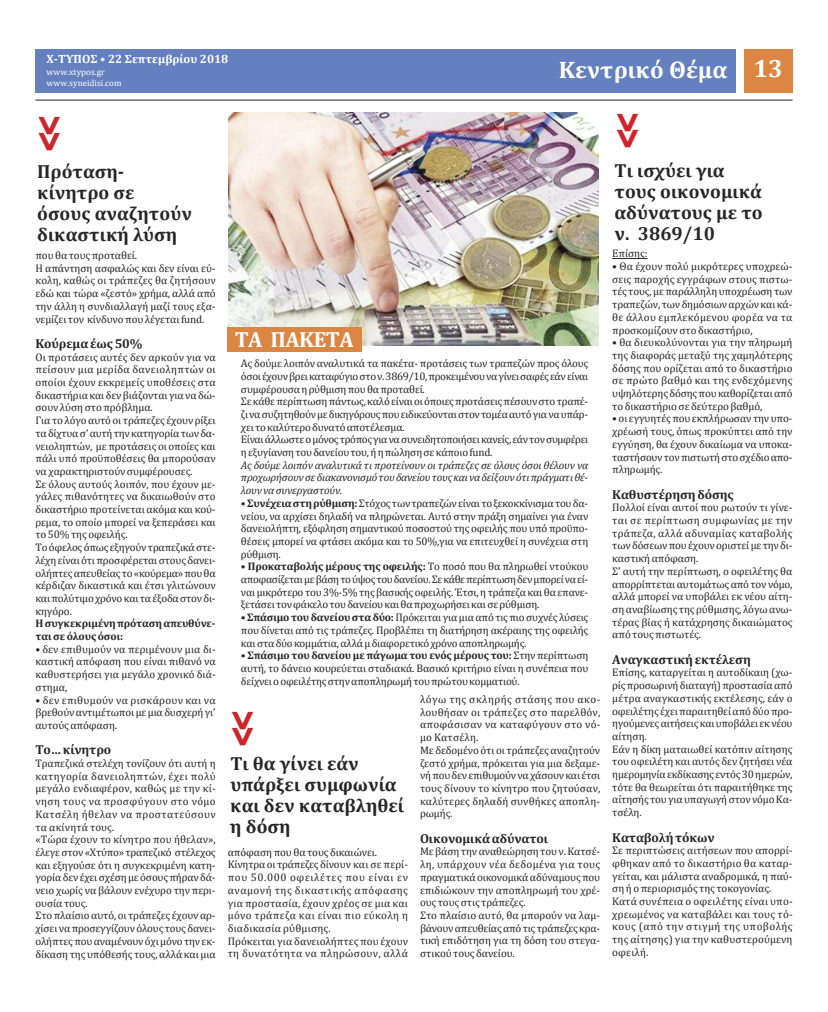
<style>
.page{position:relative;width:828px;height:1012px;background:#fff}
.page>*{position:absolute;margin:0;border:0;box-sizing:border-box;transform-origin:0 0}
.t1{font:900 34.2px "UB Helvetica";color:#cc262b;scale:.87 1}
.t2{font:700 24px "Cambria";color:#fff}
.t3{font:700 22px "Cambria";letter-spacing:-.025em;color:#fff}
.t4{font:700 19px/21px "Cambria";color:#272627}
.t5{font:700 13px "Cambria";letter-spacing:-.01em;color:#272627}
.t6{font:700 12px "Cambria";color:#fff}
.t7{font:11px/12.7px "Cambria";letter-spacing:-.01em;color:#272627;text-align:justify}
.t8{font:11px/12.7px "Cambria";letter-spacing:.015em;color:#272627}
.t9{font:11px/12.7px "Cambria";letter-spacing:.01em;color:#272627}
.t10{font:italic 11px/12.7px "Cambria";letter-spacing:-.02em;color:#272627;text-align:justify}
.t11{font:700 11px/12.7px "Cambria";letter-spacing:-.015em;color:#272627}
.t12{font:9px/10.8px "Cambria";color:#fff}
.s1{font-size:25px}
.s2{font-weight:700}
</style>
<div class="page">
<div style="left:744px;top:50px;width:48px;height:43px;background:#dc8644"></div>
<div style="left:35px;top:50px;width:701px;height:43px;background:#6480be"></div>
<hr style="left:35px;top:100px;width:757px;height:1px;background:#272627">
<hr style="left:612px;top:258px;width:35px;height:1px;background:#272627">
<img style="left:228px;top:113px;width:370px;height:233px">
<div style="left:227px;top:328px;width:134px;height:24px;background:#dc8644"></div>
<p class="t6" style="left:47px;top:52px;width:183px">Χ-ΤΥΠΟΣ • 22 Σεπτεμβρίου 2018</p>
<p class="t12" style="left:47px;top:67px;width:77px">www.xtypos.gr www.syneidisi.com</p>
<h2 class="t2" style="left:559px;top:55px;width:226px">Κεντρικό Θέμα <span class="s1">13</span></h2>
<h1 class="t1" style="left:72px;top:113px;width:49px;rotate:90deg">&gt;&gt;</h1>
<h1 class="t1" style="left:650px;top:110px;width:49px;rotate:90deg">&gt;&gt;</h1>
<h3 class="t4" style="left:37px;top:161px;width:156px">Πρόταση&shy;κίνητρο σε όσους αναζητούν δικαστική λύση</h3>
<h3 class="t4" style="left:614px;top:159px;width:150px">Τι ισχύει για τους οικονομικά αδύνατους με το ν. 3869/10</h3>
<p class="t7" style="left:35px;top:249px;width:182px;text-align:left">πουθατουςπροταθεί.<br>Η απάντηση ασφαλώς και δεν είναι εύ&shy;κολη, καθώς οι τράπεζες θα ζητήσουν εδώ και τώρα «ζεστό» χρήμα, αλλά από την άλλη η συνδιαλλαγή μαζί τους εξα&shy;νεμίζει τον κίνδυνοπουλέγεταιfund.</p>
<p class="t5" style="left:35px;top:336px;width:109px">Κούρεμαέως50%</p>
<p class="t7" style="left:35px;top:350px;width:182px;text-align:left">Οι προτάσεις αυτές δεν αρκούν για να πείσουν μια μερίδα δανειοληπτών οι οποίοι έχουν εκκρεμείς υποθέσεις στα δικαστήριακαι δενβιάζονται γιαναδώ&shy;σουν λύσηστοπρόβλημα.<br>Γιατολόγοαυτόοι τράπεζες έχουνρίξει ταδίχτυασ’αυτήτηνκατηγορίατωνδα&shy;νειοληπτών, με προτάσεις οι οποίες και πάλι υπό προϋποθέσεις θα μπορούσαν ναχαρακτηριστούνσυμφέρουσες.<br>Σε όλους αυτούς λοιπόν, που έχουν με&shy;γάλες πιθανότητες να δικαιωθούν στο δικαστήριο προτείνεται ακόμα και κού&shy;ρεμα, το οποίο μπορεί να ξεπεράσει και το50%της οφειλής.<br>Τοόφελοςόπως εξηγούν τραπεζικάστε&shy;λέχηείναιότιπροσφέρεταιστουςδανει&shy;ολήπτεςαπευθείαςτο«κούρεμα»πουθα κέρδιζαν δικαστικά και έτσι γλιτώνουν καιπολύτιμοχρόνοκαι ταέξοδαστονδι&shy;κηγόρο.</p>
<p class="t11" style="left:35px;top:617px;width:182px">Ησυγκεκριμένηπρότασηαπευθύνε&shy;ταισεόλουςόσοι:</p>
<p class="t7" style="left:35px;top:642px;width:182px">• δεν επιθυμούν να περιμένουν μια δι&shy;καστική απόφαση που είναι πιθανό να καθυστερήσει για μεγάλο χρονικό διά&shy;στημα,</p>
<p class="t7" style="left:35px;top:693px;width:182px">• δεν επιθυμούν να ρισκάρουν και να βρεθούναντιμέτωποιμεμιαδυσχερήγι’ αυτούςαπόφαση.</p>
<p class="t5" style="left:35px;top:742px;width:77px">Το…κίνητρο</p>
<p class="t7" style="left:35px;top:757px;width:182px;text-align:left">Τραπεζικά στελέχη τονίζουν ότι αυτή η κατηγορία δανειοληπτών, έχει πολύ μεγάλο ενδιαφέρον, καθώς με την κί&shy;νηση τους να προσφύγουν στο νόμο Κατσέλη ήθελαν να προστατεύσουν τα ακίνητά τους.<br>«Τώρα έχουν το κίνητρο που ήθελαν», έλεγεστον «Χτύπο» τραπεζικό στέλεχος και εξηγούσε ότι η συγκεκριμένη κατη&shy;γορίαδεν έχεισχέσημεόσουςπήρανδά&shy;νειο χωρίς να βάλουν ενέχυρο την περι&shy;ουσίατους.<br>Στοπλαίσιοαυτό, οι τράπεζες έχουναρ&shy;χίσει ναπροσεγγίζουνόλους τουςδανει&shy;ολήπτεςπουαναμένουνόχιμόνοτην εκ&shy;δίκαση της υπόθεσής τους,αλλάκαι μια</p>
<h3 class="t3" style="left:235px;top:326px;width:121px">TA ΠΑΚΕΤΑ</h3>
<p class="t7" style="left:241px;top:357px;width:349px;text-align:left">Ας δούμε λοιπόν αναλυτικά τα πακέτα- προτάσεις των τραπεζών προς όλους όσοιέχουνβρεικαταφύγιοστον.3869/10,προκειμένουναγίνεισαφέςεάνείναι συμφέρουσαηρύθμισηπουθαπροταθεί.<br>Σεκάθεπερίπτωσηπάντως,καλόείναιοιόποιεςπροτάσειςπέσουνστοτραπέ&shy;ζινασυζητηθούνμεδικηγόρουςπουειδικεύονταιστοντομέααυτόγιαναυπάρ&shy;χειτοκαλύτεροδυνατόαποτέλεσμα.<br>Είναιάλλωστεομόνοςτρόποςγιανασυνειδητοποιήσεικανείς,εάντονσυμφέρει ηεξυγίανσητουδανείουτου,ήηπώλησησεκάποιοfund.</p>
<p class="t10" style="left:241px;top:458px;width:349px">Ας δούμε λοιπόν αναλυτικά τι προτείνουν οι τράπεζες σε όλους όσοι θέλουν να προχωρήσουνσεδιακανονισμότουδανείουτουςκαιναδείξουνότιπράγματιθέ&shy;λουννασυνεργαστούν.</p>
<p class="t7" style="left:241px;top:496px;width:349px"><span class="s2">•Συνέχειαστηρύθμιση:</span>Στόχοςτωντραπεζώνείναιτοξεκοκκίνισματουδα&shy;νείου, να αρχίσει δηλαδή να πληρώνεται. Αυτό στην πράξη σημαίνει για έναν δανειολήπτη, εξόφληση σημαντικού ποσοστού της οφειλής που υπό προϋπο&shy;θέσεις μπορεί να φτάσει ακόμα και το 50%,για να επιτευχθεί η συνέχεια στη ρύθμιση.</p>
<p class="t7" style="left:241px;top:560px;width:349px"><span class="s2">• Προκαταβολής μέρους της οφειλής:</span> Το ποσό που θα πληρωθεί ντούκου αποφασίζεταιμεβάσητούψοςτουδανείου.Σεκάθεπερίπτωσηδενμπορείναεί&shy;ναι μικρότερο του 3%-5% της βασικής οφειλής. Έτσι, η τράπεζα και θα επανε&shy;ξετάσειτονφάκελοτουδανείουκαιθαπροχωρήσεικαισερύθμιση.</p>
<p class="t7" style="left:241px;top:611px;width:349px"><span class="s2">• Σπάσιμο του δανείου στα δύο:</span> Πρόκειται για μια από τις πιο συχνές λύσεις που δίνεται από τις τράπεζες. Προβλέπει τη διατήρηση ακέραιης της οφειλής καισταδύοκομμάτια,αλλάμδιαφορετικόχρόνοαποπληρωμής.</p>
<p class="t7" style="left:241px;top:649px;width:349px"><span class="s2">• Σπάσιμο του δανείου με πάγωμα του ενός μέρους του:</span> Στην περίπτωση αυτή, το δάνειο κουρεύεται σταδιακά. Βασικό κριτήριο είναι η συνέπεια που δείχνειοοφειλέτηςστηναποπληρωμήτουπρώτουκομματιού.</p>
<h1 class="t1" style="left:265px;top:708px;width:49px;rotate:90deg">&gt;&gt;</h1>
<h3 class="t4" style="left:230px;top:753px;width:175px">Τι θα γίνει εάν υπάρξει συμφωνία και δεν καταβληθεί η δόση</h3>
<p class="t8" style="left:228px;top:845px;width:182px">απόφασηπουθατους δικαιώνει.<br>Κίνητραοι τράπεζεςδίνουν και σε περί&shy;που 50.000 οφειλέτες που είναι εν αναμονή της δικαστικής απόφασης για προστασία, έχουν χρέος σε μια και μόνο τράπεζα και είναι πιο εύκολη η διαδικασία ρύθμισης.<br>Πρόκειται για δανειολήπτες που έχουν τη δυνατότητα να πληρώσουν, αλλά</p>
<p class="t7" style="left:420px;top:693px;width:182px;text-align:left">λόγω της σκληρής στάσης που ακο&shy;λουθήσαν οι τράπεζες στο παρελθόν, αποφάσισαν να καταφύγουν στο νό&shy;μο Κατσέλη.<br>Με δεδομένο ότι οι τράπεζες αναζητούν ζεστό χρήμα, πρόκειται για μια δεξαμε&shy;νήπουδεν επιθυμούν ναχάσουνκαι έτσι τους δίνουν το κίνητρο που ζητούσαν, καλύτερες δηλαδή συνθήκες αποπλη&shy;ρωμής.</p>
<p class="t5" style="left:420px;top:830px;width:130px">Οικονομικάαδύνατοι</p>
<p class="t7" style="left:420px;top:845px;width:182px;text-align:left">Μεβάσητηναναθεώρησητουν.Κατσέ&shy;λη, υπάρχουν νέα δεδομένα για τους πραγματικάοικονομικάαδύναμουςπου επιδιώκουν την αποπληρωμή του χρέ&shy;ους τουςστις τράπεζες.<br>Στο πλαίσιο αυτό, θα μπορούν να λαμ&shy;βάνουναπευθείαςαπότις τράπεζεςκρα&shy;τική επιδότηση για τη δόση του στεγα&shy;στικούτους δανείου.</p>
<p class="t7" style="left:612px;top:247px;width:37px">Επίσης:</p>
<p class="t7" style="left:612px;top:260px;width:182px">• Θα έχουν πολύ μικρότερες υποχρεώ&shy;σεις παροχής εγγράφων στους πιστω&shy;τές τους,μεπαράλληληυποχρέωσητων τραπεζών, τωνδημόσιωναρχώνκαικά&shy;θε άλλου εμπλεκόμενου φορέα να τα προσκομίζουνστο δικαστήριο,</p>
<p class="t7" style="left:612px;top:336px;width:182px">• θα διευκολύνονται για την πληρωμή της διαφοράς μεταξύ της χαμηλότερης δόσης που ορίζεται από το δικαστήριο σε πρώτο βαθμό και της ενδεχόμενης υψηλότερηςδόσηςπουκαθορίζεταιαπό το δικαστήριοσε δεύτεροβαθμό,</p>
<p class="t7" style="left:612px;top:412px;width:182px">• οι εγγυητέςπουεκπλήρωσαν τηνυπο&shy;χρέωσή τους, όπως προκύπτει από την εγγύηση, θα έχουν δικαίωμα να υποκα&shy;ταστήσουντονπιστωτήστοσχέδιοαπο&shy;πληρωμής.</p>
<p class="t5" style="left:612px;top:486px;width:123px">Καθυστέρησηδόσης</p>
<p class="t7" style="left:612px;top:501px;width:182px;text-align:left">Πολλοί είναι αυτοί που ρωτούν τι γίνε&shy;ται σε περίπτωση συμφωνίας με την τράπεζα, αλλά αδυναμίας καταβολής τωνδόσεωνπουέχουνοριστείμε τηνδι&shy;καστικήαπόφαση.<br>Σ’ αυτή την περίπτωση, ο οφειλέτης θα απορρίπτεταιαυτομάτωςαπότον νόμο, αλλά μπορεί να υποβάλει εκ νέου αίτη&shy;σηαναβίωσης της ρύθμισης, λόγωανω&shy;τέρας βίας ή κατάχρησης δικαιώματος από τουςπιστωτές.</p>
<p class="t5" style="left:612px;top:651px;width:140px">Αναγκαστικήεκτέλεση</p>
<p class="t7" style="left:612px;top:666px;width:182px;text-align:left">Επίσης, καταργείται η αυτοδίκαιη (χω&shy;ρίςπροσωρινήδιαταγή)προστασίααπό μέτρα αναγκαστικής εκτέλεσης, εάν ο οφειλέτης έχειπαραιτηθείαπόδύοπρο&shy;ηγούμενεςαιτήσειςκαιυποβάλει εκνέου αίτηση.<br>Εάν η δίκη ματαιωθεί κατόπιν αίτησης του οφειλέτη και αυτός δεν ζητήσει νέα ημερομηνίαεκδίκασης εντός30ημερών, τότε θα θεωρείται ότι παραιτήθηκε της αίτησής τουγιαυπαγωγήστον νόμοΚα&shy;τσέλη.</p>
<p class="t5" style="left:612px;top:829px;width:104px">Καταβολήτόκων</p>
<p class="t9" style="left:612px;top:844px;width:182px">Σε περιπτώσεις αιτήσεων που απορρί&shy;φθηκαν από το δικαστήριο θα καταρ&shy;γείται, και μάλιστα αναδρομικά, η παύ&shy;σηήοπεριορισμός της τοκογονίας.<br>Κατά συνέπεια ο οφειλέτης είναι υπο&shy;χρεωμένος να καταβάλει και τους τό&shy;κους (από την στιγμή της υποβολής της αίτησης) για την καθυστερούμενη οφειλή.</p>
</div>
